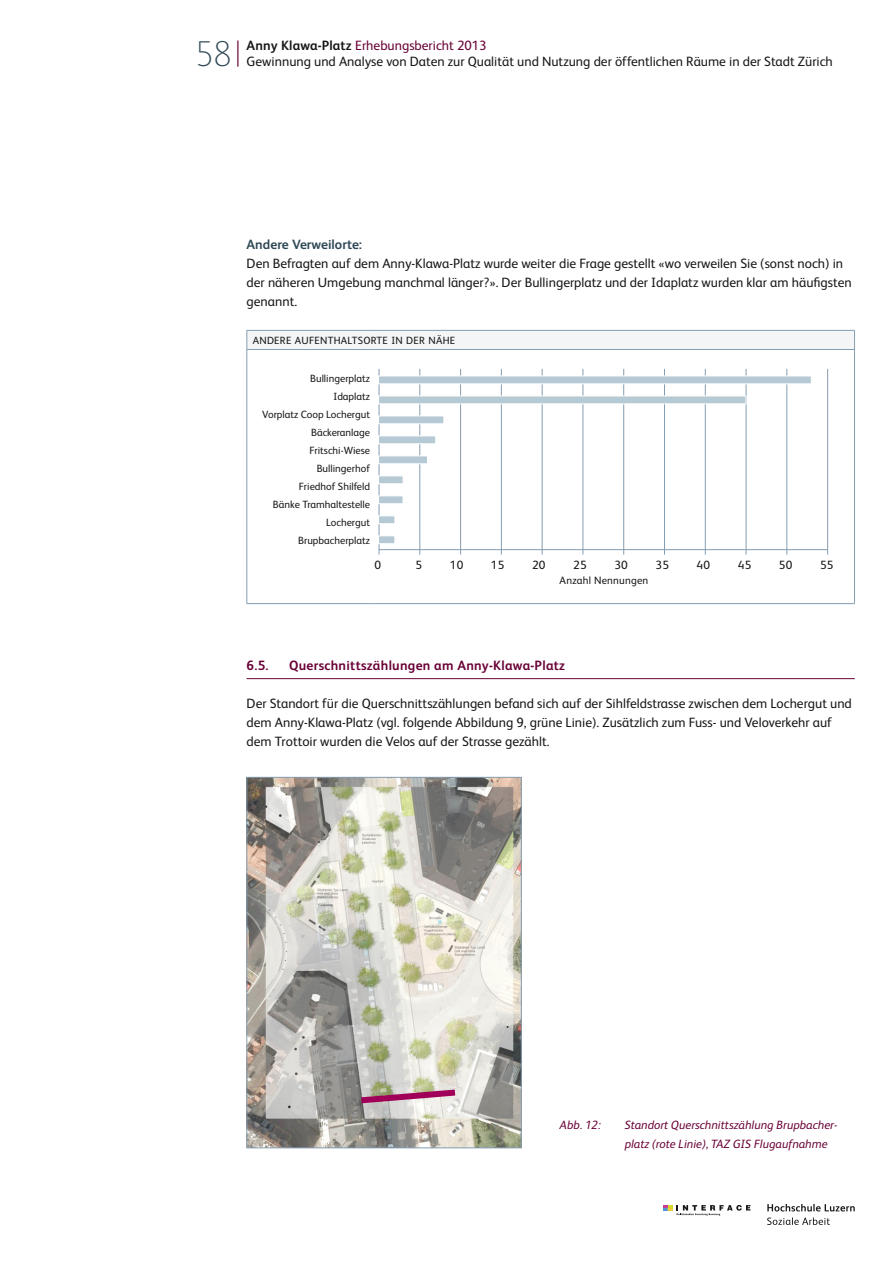
<style>
.page{position:relative;width:893px;height:1263px;background:#fff}
.page>*{position:absolute;margin:0;border:0;box-sizing:border-box;transform-origin:0 0}
.t1{font:100 36px "FS Albert";color:#304956}
.t2{font:13.5px/19.2px "FS Albert";color:#181716}
.t3{font:700 13.5px "FS Albert";letter-spacing:.02em;color:#690036}
.t4{font:13.5px "FS Albert";color:#690036}
.t5{font:700 13.5px "FS Albert";color:#304956}
.t6{font:italic 12px/19.2px "FS Albert";color:#690036}
.t7{font:12px "FS Albert";letter-spacing:.02em;color:#181716}
.t8{font:10.65px "FS Albert";letter-spacing:.02em;color:#181716}
.t9{font:10.5px/18px "FS Albert";color:#181716;text-align:right}
.t10{font:10.5px "FS Albert";letter-spacing:.025em;color:#181716}
.s1{font-weight:700;color:#181716}
.s2{color:#690036}
</style>
<div class="page">
<svg style="left:663px;top:1205px;width:87px;height:11px"></svg>
<svg style="left:767px;top:1217px;width:63px;height:8px"></svg>
<svg style="left:767px;top:1204px;width:88px;height:7px"></svg>
<hr style="left:247px;top:678px;width:608px;height:1px;background:#690036">
<div style="left:247px;top:330px;width:607px;height:19px;background:#f3f5f7"></div>
<hr style="left:247px;top:330px;width:123px;height:1px;background:#859db1">
<svg style="left:247px;top:331px;width:1px;height:18px"></svg>
<hr style="left:370px;top:330px;width:485px;height:1px;background:#859db1">
<svg style="left:854px;top:331px;width:1px;height:18px"></svg>
<hr style="left:247px;top:349px;width:123px;height:1px;background:#859db1">
<hr style="left:247px;top:350px;width:1px;height:253px;background:#859db1">
<hr style="left:370px;top:349px;width:485px;height:1px;background:#859db1">
<hr style="left:854px;top:350px;width:1px;height:253px;background:#859db1">
<hr style="left:247px;top:603px;width:123px;height:1px;background:#859db1">
<hr style="left:370px;top:603px;width:485px;height:1px;background:#859db1">
<hr style="left:379px;top:549px;width:449px;height:1px;background:#859db1">
<hr style="left:379px;top:369px;width:1px;height:186px;background:#859db1">
<hr style="left:420px;top:369px;width:1px;height:186px;background:#859db1">
<hr style="left:460px;top:369px;width:1px;height:186px;background:#859db1">
<hr style="left:501px;top:369px;width:1px;height:186px;background:#859db1">
<hr style="left:542px;top:369px;width:1px;height:186px;background:#859db1">
<hr style="left:583px;top:369px;width:1px;height:186px;background:#859db1">
<hr style="left:623px;top:369px;width:1px;height:186px;background:#859db1">
<hr style="left:664px;top:369px;width:1px;height:186px;background:#859db1">
<hr style="left:705px;top:369px;width:1px;height:186px;background:#859db1">
<hr style="left:746px;top:369px;width:1px;height:186px;background:#859db1">
<hr style="left:787px;top:369px;width:1px;height:186px;background:#859db1">
<hr style="left:827px;top:369px;width:1px;height:186px;background:#859db1">
<div style="left:378px;top:376px;width:434px;height:8px;background:#b5cad4;border:1px solid #fff"></div>
<div style="left:378px;top:396px;width:368px;height:8px;background:#b5cad4;border:1px solid #fff"></div>
<div style="left:378px;top:416px;width:66px;height:8px;background:#b5cad4;border:1px solid #fff"></div>
<div style="left:378px;top:435px;width:58px;height:9px;background:#b5cad4;border:1px solid #fff"></div>
<div style="left:378px;top:455px;width:50px;height:9px;background:#b5cad4;border:1px solid #fff"></div>
<div style="left:378px;top:475px;width:25px;height:9px;background:#b5cad4;border:1px solid #fff"></div>
<div style="left:378px;top:495px;width:25px;height:9px;background:#b5cad4;border:1px solid #fff"></div>
<div style="left:378px;top:515px;width:17px;height:9px;background:#b5cad4;border:1px solid #fff"></div>
<div style="left:378px;top:535px;width:17px;height:9px;background:#b5cad4;border:1px solid #fff"></div>
<img style="left:249px;top:779px;width:270px;height:367px">
<div style="left:247px;top:777px;width:274px;height:371px;border:1px solid #859db1"></div>
<svg style="left:355px;top:1086px;width:106px;height:21px;background:#c19aa7"></svg>
<p class="t4" style="left:247px;top:36px;width:242px"><span class="s1">Anny Klawa-Platz</span> Erhebungsbericht 2013</p>
<h1 class="t1" style="left:195px;top:30px;width:48px">58<span class="s2">|</span></h1>
<p class="t2" style="left:247px;top:52px;width:588px">Gewinnung und Analyse von Daten zur Qualität und Nutzung der öffentlichen Räume in der Stadt Zürich</p>
<p class="t5" style="left:247px;top:235px;width:117px">Andere Verweilorte:</p>
<p class="t2" style="left:247px;top:253px;width:607px">Den Befragten auf dem Anny-Klawa-Platz wurde weiter die Frage gestellt «wo verweilen Sie (sonst noch) in der näheren Umgebung manchmal länger?». Der Bullingerplatz und der Idaplatz wurden klar am häufigsten genannt.</p>
<p class="t10" style="left:253px;top:333px;width:204px">ANDERE AUFENTHALTSORTE IN DER NÄHE</p>
<p class="t9" style="left:262px;top:368px;width:109px">Bullingerplatz<br>Idaplatz<br>Vorplatz Coop Lochergut<br>Bäckeranlage<br>Fritschi-Wiese<br>Bullingerhof<br>Friedhof Shilfeld<br>Bänke Tramhaltestelle<br>Lochergut<br>Brupbacherplatz</p>
<p class="t7" style="left:374px;top:557px;width:8px">0</p>
<p class="t7" style="left:415px;top:557px;width:8px">5</p>
<p class="t7" style="left:450px;top:557px;width:15px">10</p>
<p class="t7" style="left:491px;top:557px;width:15px">15</p>
<p class="t7" style="left:532px;top:557px;width:15px">20</p>
<p class="t7" style="left:573px;top:557px;width:15px">25</p>
<p class="t7" style="left:614px;top:557px;width:15px">30</p>
<p class="t7" style="left:655px;top:557px;width:15px">35</p>
<p class="t7" style="left:697px;top:557px;width:15px">40</p>
<p class="t7" style="left:738px;top:557px;width:15px">45</p>
<p class="t7" style="left:779px;top:557px;width:15px">50</p>
<p class="t7" style="left:820px;top:557px;width:15px">55</p>
<p class="t8" style="left:560px;top:573px;width:90px">Anzahl Nennungen</p>
<p class="t3" style="left:247px;top:656px;width:23px">6.5.</p>
<p class="t3" style="left:289px;top:656px;width:277px">Querschnittszählungen am Anny-Klawa-Platz</p>
<p class="t2" style="left:247px;top:693px;width:607px">Der Standort für die Querschnittszählungen befand sich auf der Sihlfeldstrasse zwischen dem Lochergut und dem Anny-Klawa-Platz (vgl. folgende Abbildung 9, grüne Linie). Zusätzlich zum Fuss- und Veloverkehr auf dem Trottoir wurden die Velos auf der Strasse gezählt.</p>
<p class="t6" style="left:560px;top:1115px;width:43px">Abb. 12:</p>
<p class="t6" style="left:625px;top:1115px;width:214px">Standort Querschnittszählung Brupbacher&shy;platz (rote Linie), TAZ GIS Flugaufnahme</p>
</div>
